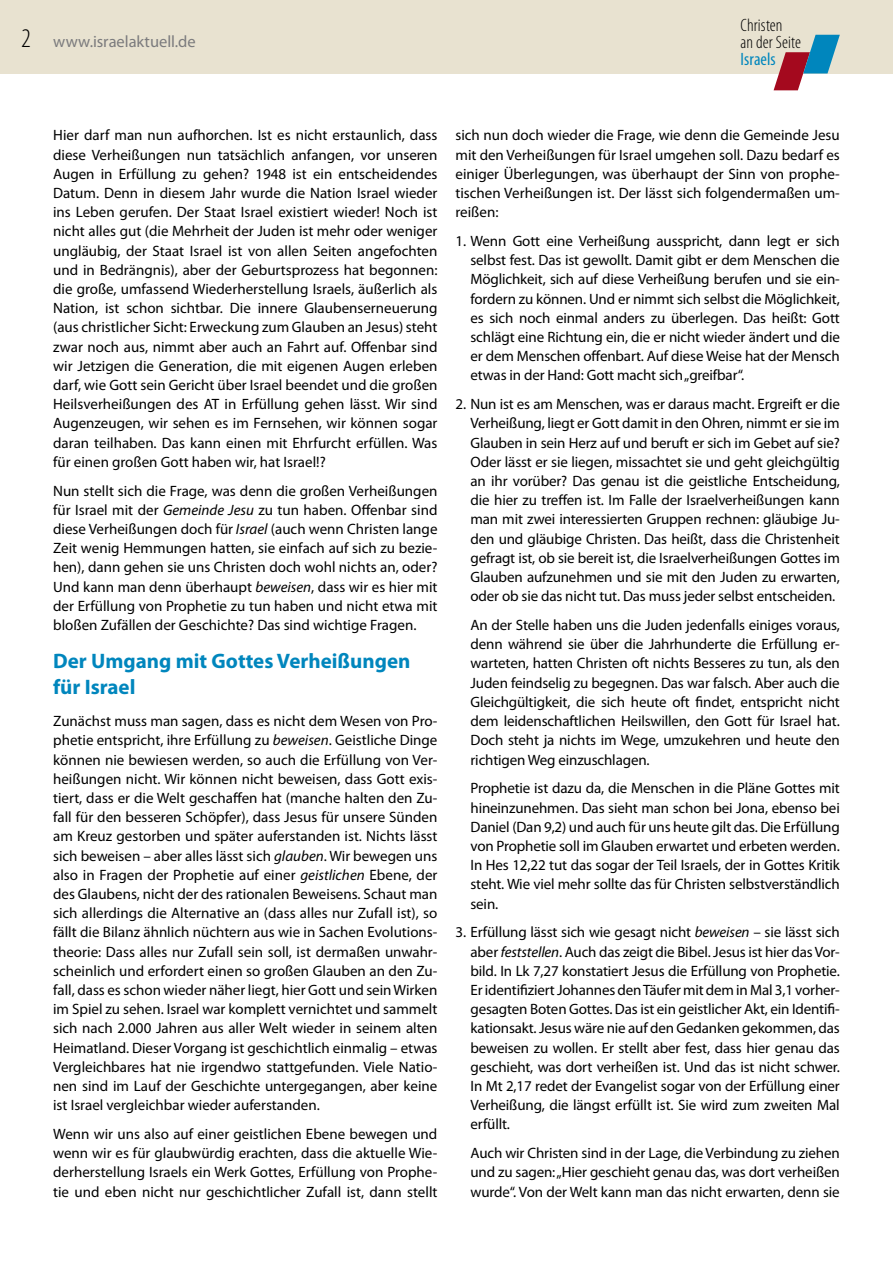
<style>
.page{position:relative;width:893px;height:1263px;background:#fff}
.page>*{position:absolute;margin:0;border:0;box-sizing:border-box;transform-origin:0 0}
.t1{font:700 21px/25.2px "Myriad Pro";color:#0086bd}
.t2{font:300 condensed 17.85px/17px "Myriad Pro";color:#000}
.t3{font:condensed 17.85px "Myriad Pro";letter-spacing:.005em;color:#0086bd}
.t4{font:16.5px "Myriad Pro";color:#7b7b7d}
.t5{font:15px/19.2px "Myriad Pro";letter-spacing:-.01em;color:#000;text-align:justify}
.s1{font-weight:300;font-stretch:condensed;font-size:27px;color:#000}
.s2{font-style:italic}
</style>
<div class="page">
<div style="left:0;top:0;width:893px;height:74px;background:#e8e2d0"></div>
<svg style="left:774px;top:35px;width:66px;height:55px"></svg>
<p class="t4" style="left:21px;top:32px;width:176px"><span class="s1">2</span> www.israelaktuell.de</p>
<p class="t2" style="left:741px;top:17px;width:62px">Christen<br>an der Seite</p>
<p class="t3" style="left:741px;top:48px;width:37px">Israels</p>
<p class="t5" style="left:53px;top:126px;width:386px">Hier darf man nun aufhorchen. Ist es nicht erstaunlich, dass diese Verheißungen nun tatsächlich anfangen, vor unseren Augen in Erfüllung zu gehen? 1948 ist ein entscheidendes Datum. Denn in diesem Jahr wurde die Nation Israel wieder ins Leben gerufen. Der Staat Israel existiert wieder! Noch ist nicht alles gut (die Mehrheit der Juden ist mehr oder weniger ungläubig, der Staat Israel ist von allen Seiten angefochten und in Bedrängnis), aber der Geburtsprozess hat begonnen: die große, umfassend Wiederherstellung Israels, äußerlich als Nation, ist schon sichtbar. Die innere Glaubenserneuerung (aus christlicher Sicht: Erweckung zum Glauben an Jesus) steht zwar noch aus, nimmt aber auch an Fahrt auf. Offenbar sind wir Jetzigen die Generation, die mit eigenen Augen erleben darf, wie Gott sein Gericht über Israel beendet und die großen Heilsverheißungen des AT in Erfüllung gehen lässt. Wir sind Augenzeugen, wir sehen es im Fernsehen, wir können sogar daran teilhaben. Das kann einen mit Ehrfurcht erfüllen. Was für einen großen Gott haben wir, hat Israel!?</p>
<p class="t5" style="left:53px;top:481px;width:386px">Nun stellt sich die Frage, was denn die großen Verheißungen für Israel mit der <span class="s2">Gemeinde Jesu</span> zu tun haben. Offenbar sind diese Verheißungen doch für <span class="s2">Israel</span> (auch wenn Christen lange Zeit wenig Hemmungen hatten, sie einfach auf sich zu bezie&shy;hen), dann gehen sie uns Christen doch wohl nichts an, oder?<br>Und kann man denn überhaupt <span class="s2">beweisen</span>, dass wir es hier mit der Erfüllung von Prophetie zu tun haben und nicht etwa mit bloßen Zufällen der Geschichte? Das sind wichtige Fragen.</p>
<h1 class="t1" style="left:53px;top:648px;width:359px">Der Umgang mit Gottes Verheißungen für Israel</h1>
<p class="t5" style="left:53px;top:711px;width:386px">Zunächst muss man sagen, dass es nicht dem Wesen von Pro&shy;phetie entspricht, ihre Erfüllung zu <span class="s2">beweisen</span>. Geistliche Dinge können nie bewiesen werden, so auch die Erfüllung von Ver&shy;heißungen nicht. Wir können nicht beweisen, dass Gott exis&shy;tiert, dass er die Welt geschaffen hat (manche halten den Zu&shy;fall für den besseren Schöpfer), dass Jesus für unsere Sünden am Kreuz gestorben und später auferstanden ist. Nichts lässt sich beweisen – aber alles lässt sich <span class="s2">glauben</span>. Wir bewegen uns also in Fragen der Prophetie auf einer <span class="s2">geistlichen</span> Ebene, der des Glaubens, nicht der des rationalen Beweisens. Schaut man sich allerdings die Alternative an (dass alles nur Zufall ist), so fällt die Bilanz ähnlich nüchtern aus wie in Sachen Evolutions&shy;theorie: Dass alles nur Zufall sein soll, ist dermaßen unwahr&shy;scheinlich und erfordert einen so großen Glauben an den Zu&shy;fall, dass es schon wieder näher liegt, hier Gott und sein Wirken im Spiel zu sehen. Israel war komplett vernichtet und sammelt sich nach 2.000 Jahren aus aller Welt wieder in seinem alten Heimatland. Dieser Vorgang ist geschichtlich einmalig – etwas Vergleichbares hat nie irgendwo stattgefunden. Viele Natio&shy;nen sind im Lauf der Geschichte untergegangen, aber keine ist Israel vergleichbar wieder auferstanden.</p>
<p class="t5" style="left:53px;top:1124px;width:386px">Wenn wir uns also auf einer geistlichen Ebene bewegen und wenn wir es für glaubwürdig erachten, dass die aktuelle Wie&shy;derherstellung Israels ein Werk Gottes, Erfüllung von Prophe&shy;tie und eben nicht nur geschichtlicher Zufall ist, dann stellt</p>
<p class="t5" style="left:455px;top:126px;width:386px">sich nun doch wieder die Frage, wie denn die Gemeinde Jesu mit den Verheißungen für Israel umgehen soll. Dazu bedarf es einiger Überlegungen, was überhaupt der Sinn von prophe&shy;tischen Verheißungen ist. Der lässt sich folgendermaßen um&shy;reißen:</p>
<p class="t5" style="left:470px;top:231px;width:371px;text-indent:-15px">1. Wenn Gott eine Verheißung ausspricht, dann legt er sich selbst fest. Das ist gewollt. Damit gibt er dem Menschen die Möglichkeit, sich auf diese Verheißung berufen und sie ein&shy;fordern zu können. Und er nimmt sich selbst die Möglichkeit, es sich noch einmal anders zu überlegen. Das heißt: Gott schlägt eine Richtung ein, die er nicht wieder ändert und die er dem Menschen offenbart. Auf diese Weise hat der Mensch etwas in der Hand: Gott macht sich „greifbar“.</p>
<p class="t5" style="left:470px;top:394px;width:371px;text-indent:-15px">2. Nun ist es am Menschen, was er daraus macht. Ergreift er die Verheißung, liegt er Gott damit in den Ohren, nimmt er sie im Glauben in sein Herz auf und beruft er sich im Gebet auf sie?<br>Oder lässt er sie liegen, missachtet sie und geht gleichgültig an ihr vorüber? Das genau ist die geistliche Entscheidung, die hier zu treffen ist. Im Falle der Israelverheißungen kann man mit zwei interessierten Gruppen rechnen: gläubige Ju&shy;den und gläubige Christen. Das heißt, dass die Christenheit gefragt ist, ob sie bereit ist, die Israelverheißungen Gottes im Glauben aufzunehmen und sie mit den Juden zu erwarten, oder ob sie das nicht tut. Das muss jeder selbst entscheiden.</p>
<p class="t5" style="left:470px;top:615px;width:371px">An der Stelle haben uns die Juden jedenfalls einiges voraus, denn während sie über die Jahrhunderte die Erfüllung er&shy;warteten, hatten Christen oft nichts Besseres zu tun, als den Juden feindselig zu begegnen. Das war falsch. Aber auch die Gleichgültigkeit, die sich heute oft findet, entspricht nicht dem leidenschaftlichen Heilswillen, den Gott für Israel hat.<br>Doch steht ja nichts im Wege, umzukehren und heute den richtigen Weg einzuschlagen.</p>
<p class="t5" style="left:470px;top:778px;width:371px">Prophetie ist dazu da, die Menschen in die Pläne Gottes mit hineinzunehmen. Das sieht man schon bei Jona, ebenso bei Daniel (Dan 9,2) und auch für uns heute gilt das. Die Erfüllung von Prophetie soll im Glauben erwartet und erbeten werden.<br>In Hes 12,22 tut das sogar der Teil Israels, der in Gottes Kritik steht. Wie viel mehr sollte das für Christen selbstverständlich sein.</p>
<p class="t5" style="left:470px;top:922px;width:371px;text-indent:-15px">3. Erfüllung lässt sich wie gesagt nicht <span class="s2">beweisen</span> – sie lässt sich aber <span class="s2">feststellen</span>. Auch das zeigt die Bibel. Jesus ist hier das Vor&shy;bild. In Lk 7,27 konstatiert Jesus die Erfüllung von Prophetie.<br>Er identifiziert Johannes den Täufer mit dem in Mal 3,1 vorher&shy;gesagten Boten Gottes. Das ist ein geistlicher Akt, ein Identifi&shy;kationsakt. Jesus wäre nie auf den Gedanken gekommen, das beweisen zu wollen. Er stellt aber fest, dass hier genau das geschieht, was dort verheißen ist. Und das ist nicht schwer.<br>In Mt 2,17 redet der Evangelist sogar von der Erfüllung einer Verheißung, die längst erfüllt ist. Sie wird zum zweiten Mal erfüllt.</p>
<p class="t5" style="left:470px;top:1143px;width:371px">Auch wir Christen sind in der Lage, die Verbindung zu ziehen und zu sagen: „Hier geschieht genau das, was dort verheißen wurde“. Von der Welt kann man das nicht erwarten, denn sie</p>
</div>
